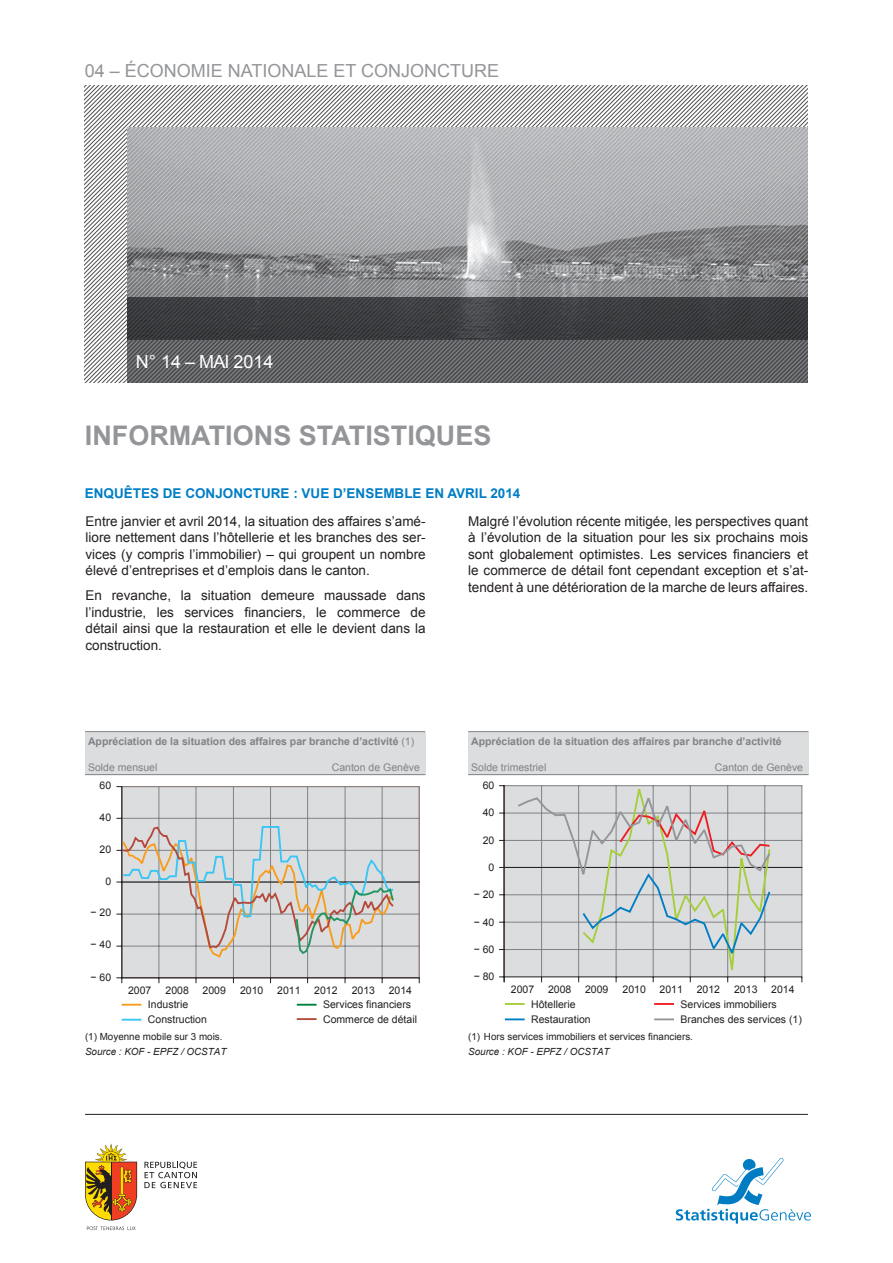
<style>
.page{position:relative;width:893px;height:1263px;background:#fff}
.page>*{position:absolute;margin:0;border:0;box-sizing:border-box;transform-origin:0 0}
.t1{font:700 27px "Arial";color:#939598}
.t2{font:18px "Arial";color:#939598}
.t3{font:18px "Arial";color:#fff}
.t4{font:13.5px/16.5px "Arial";color:#231f20;text-align:justify}
.t5{font:700 13.5px "Arial";color:#007ec5}
.t6{font:10.5px/14.7px "Arial";color:#231f20}
.t7{font:700 10.5px "Arial";color:#808285}
.t8{font:10.5px "Arial";color:#808285}
.t9{font:9.75px "Arial";color:#231f20}
.t10{font:italic 9.75px "Arial";color:#231f20}
.s1{font-weight:400}
</style>
<div class="page">
<hr style="left:85px;top:1114px;width:723px;height:1px;background:#231f20">
<svg style="left:87px;top:1226px;width:49px;height:4px"></svg>
<svg style="left:85px;top:1143px;width:52px;height:77px"></svg>
<hr style="left:111px;top:1162px;width:1px;height:58px;background:#231f20">
<svg style="left:144px;top:1162px;width:53px;height:26px"></svg>
<svg style="left:676px;top:1158px;width:135px;height:65px"></svg>
<svg style="left:85px;top:85px;width:122px;height:298px"></svg>
<svg style="left:207px;top:85px;width:601px;height:43px"></svg>
<svg style="left:127px;top:128px;width:175px;height:170px;background:#a0a2a5"></svg>
<svg style="left:302px;top:128px;width:506px;height:170px;background:#a5a6a9"></svg>
<svg style="left:127px;top:298px;width:681px;height:85px;background:#4e4f52"></svg>
<div style="left:85px;top:732px;width:340px;height:42px;background:#dcdddf"></div>
<hr style="left:85px;top:774px;width:340px;height:1px;background:#808285">
<hr style="left:85px;top:731px;width:340px;height:1px;background:#808285">
<svg style="left:122px;top:1004px;width:19px;height:2px"></svg>
<svg style="left:122px;top:1019px;width:19px;height:2px"></svg>
<hr style="left:297px;top:1018px;width:20px;height:2px;background:#b44a3c">
<hr style="left:297px;top:1004px;width:20px;height:2px;background:#007e3d">
<div style="left:122px;top:787px;width:297px;height:191px;background:#dcdddf"></div>
<hr style="left:419px;top:786px;width:1px;height:192px;background:#808285">
<hr style="left:382px;top:786px;width:1px;height:192px;background:#808285">
<hr style="left:345px;top:786px;width:1px;height:192px;background:#808285">
<hr style="left:307px;top:786px;width:1px;height:192px;background:#808285">
<hr style="left:270px;top:786px;width:1px;height:192px;background:#808285">
<hr style="left:233px;top:786px;width:1px;height:192px;background:#808285">
<hr style="left:196px;top:786px;width:1px;height:192px;background:#808285">
<hr style="left:159px;top:786px;width:1px;height:192px;background:#808285">
<hr style="left:121px;top:786px;width:299px;height:1px;background:#808285">
<hr style="left:121px;top:818px;width:299px;height:1px;background:#808285">
<hr style="left:121px;top:850px;width:299px;height:1px;background:#808285">
<hr style="left:121px;top:914px;width:299px;height:1px;background:#808285">
<hr style="left:121px;top:946px;width:299px;height:1px;background:#808285">
<hr style="left:121px;top:882px;width:299px;height:1px;background:#231f20">
<hr style="left:121px;top:977px;width:299px;height:1px;background:#231f20">
<hr style="left:122px;top:786px;width:1px;height:192px;background:#231f20">
<svg style="left:116px;top:977px;width:7px;height:6px"></svg>
<svg style="left:116px;top:825px;width:280px;height:134px"></svg>
<div style="left:468px;top:732px;width:340px;height:42px;background:#dcdddf"></div>
<hr style="left:468px;top:774px;width:340px;height:1px;background:#808285">
<hr style="left:468px;top:731px;width:340px;height:1px;background:#808285">
<hr style="left:654px;top:1018px;width:20px;height:2px;background:#939598">
<hr style="left:505px;top:1003px;width:20px;height:2px;background:#a6ce39">
<hr style="left:505px;top:1018px;width:20px;height:2px;background:#007ec5">
<hr style="left:654px;top:1003px;width:20px;height:2px;background:#ee1d23">
<div style="left:504px;top:786px;width:298px;height:191px;background:#dcdddf"></div>
<hr style="left:802px;top:785px;width:1px;height:192px;background:#808285">
<hr style="left:504px;top:785px;width:298px;height:1px;background:#808285">
<hr style="left:504px;top:813px;width:298px;height:1px;background:#808285">
<hr style="left:504px;top:840px;width:298px;height:1px;background:#808285">
<hr style="left:504px;top:894px;width:298px;height:1px;background:#808285">
<hr style="left:504px;top:922px;width:298px;height:1px;background:#808285">
<hr style="left:504px;top:949px;width:298px;height:1px;background:#808285">
<hr style="left:504px;top:867px;width:298px;height:1px;background:#231f20">
<hr style="left:504px;top:977px;width:298px;height:1px;background:#231f20">
<hr style="left:504px;top:785px;width:1px;height:192px;background:#231f20">
<svg style="left:499px;top:977px;width:6px;height:5px"></svg>
<svg style="left:516px;top:785px;width:256px;height:198px"></svg>
<h2 class="t2" style="left:85px;top:58px;width:416px">04 – économie nationale et Conjoncture</h2>
<h2 class="t3" style="left:136px;top:350px;width:139px">n° 14 – mai 2014</h2>
<h1 class="t1" style="left:85px;top:417px;width:408px">informations statistiques</h1>
<p class="t5" style="left:85px;top:484px;width:437px">enquêtes de conjoncture : vue d’ensemble en avril 2014</p>
<p class="t4" style="left:85px;top:513px;width:342px">Entre janvier et avril 2014, la situation des affaires s’amé&shy;liore nettement dans l’hôtellerie et les branches des ser&shy;vices (y compris l’immobilier) – qui groupent un nombre élevé d’entreprises et d’emplois dans le canton.</p>
<p class="t4" style="left:85px;top:588px;width:342px">En revanche, la situation demeure maussade dans l’industrie, les services financiers, le commerce de détail ainsi que la restauration et elle le devient dans la construction.</p>
<p class="t4" style="left:468px;top:513px;width:342px">Malgré l’évolution récente mitigée, les perspectives quant à l’évolution de la situation pour les six prochains mois sont globalement optimistes. Les services financiers et le commerce de détail font cependant exception et s’at&shy;tendent à une détérioration de la marche de leurs affaires.</p>
<p class="t7" style="left:88px;top:734px;width:328px">Appréciation de la situation des affaires par branche d’activité <span class="s1">(1)</span></p>
<p class="t7" style="left:471px;top:734px;width:312px">Appréciation de la situation des affaires par branche d’activité</p>
<p class="t8" style="left:88px;top:760px;width:71px">Solde mensuel</p>
<p class="t8" style="left:332px;top:760px;width:90px">Canton de Genève</p>
<p class="t8" style="left:471px;top:760px;width:77px">Solde trimestriel</p>
<p class="t8" style="left:715px;top:760px;width:90px">Canton de Genève</p>
<p class="t6" style="left:100px;top:778px;width:13px">60</p>
<p class="t6" style="left:483px;top:778px;width:13px">60</p>
<p class="t6" style="left:100px;top:810px;width:13px">40</p>
<p class="t6" style="left:483px;top:805px;width:13px">40</p>
<p class="t6" style="left:100px;top:842px;width:13px">20</p>
<p class="t6" style="left:483px;top:833px;width:13px">20</p>
<p class="t6" style="left:489px;top:860px;width:7px">0</p>
<p class="t6" style="left:105px;top:874px;width:7px">0</p>
<p class="t6" style="left:474px;top:887px;width:22px">− 20</p>
<p class="t6" style="left:91px;top:905px;width:22px">− 20</p>
<p class="t6" style="left:474px;top:915px;width:22px">− 40</p>
<p class="t6" style="left:91px;top:937px;width:22px">− 40</p>
<p class="t6" style="left:474px;top:942px;width:22px">− 60</p>
<p class="t6" style="left:91px;top:969px;width:22px">− 60</p>
<p class="t6" style="left:474px;top:969px;width:22px">− 80</p>
<p class="t6" style="left:128px;top:983px;width:25px">2007</p>
<p class="t6" style="left:166px;top:983px;width:25px">2008</p>
<p class="t6" style="left:203px;top:983px;width:25px">2009</p>
<p class="t6" style="left:240px;top:983px;width:25px">2010</p>
<p class="t6" style="left:277px;top:983px;width:25px">2011</p>
<p class="t6" style="left:314px;top:983px;width:25px">2012</p>
<p class="t6" style="left:352px;top:983px;width:25px">2013</p>
<p class="t6" style="left:389px;top:983px;width:25px">2014</p>
<p class="t6" style="left:511px;top:982px;width:25px">2007</p>
<p class="t6" style="left:548px;top:982px;width:25px">2008</p>
<p class="t6" style="left:585px;top:982px;width:25px">2009</p>
<p class="t6" style="left:622px;top:982px;width:25px">2010</p>
<p class="t6" style="left:660px;top:982px;width:25px">2011</p>
<p class="t6" style="left:697px;top:982px;width:25px">2012</p>
<p class="t6" style="left:734px;top:982px;width:25px">2013</p>
<p class="t6" style="left:771px;top:982px;width:25px">2014</p>
<p class="t6" style="left:148px;top:997px;width:60px">Industrie<br>Construction</p>
<p class="t6" style="left:323px;top:997px;width:90px">Services financiers</p>
<p class="t6" style="left:323px;top:1012px;width:95px">Commerce de détail</p>
<p class="t6" style="left:531px;top:997px;width:61px;line-height:15.5px">Hôtellerie<br>Restauration</p>
<p class="t6" style="left:680px;top:997px;width:98px">Services immobiliers</p>
<p class="t6" style="left:680px;top:1012px;width:123px">Branches des services (1)</p>
<p class="t9" style="left:85px;top:1030px;width:139px">(1) Moyenne mobile sur 3 mois.</p>
<p class="t10" style="left:85px;top:1045px;width:143px">Source : KOF - EPFZ / OCSTAT</p>
<p class="t9" style="left:468px;top:1030px;width:226px">(1) Hors services immobiliers et services financiers.</p>
<p class="t10" style="left:468px;top:1045px;width:143px">Source : KOF - EPFZ / OCSTAT</p>
</div>
